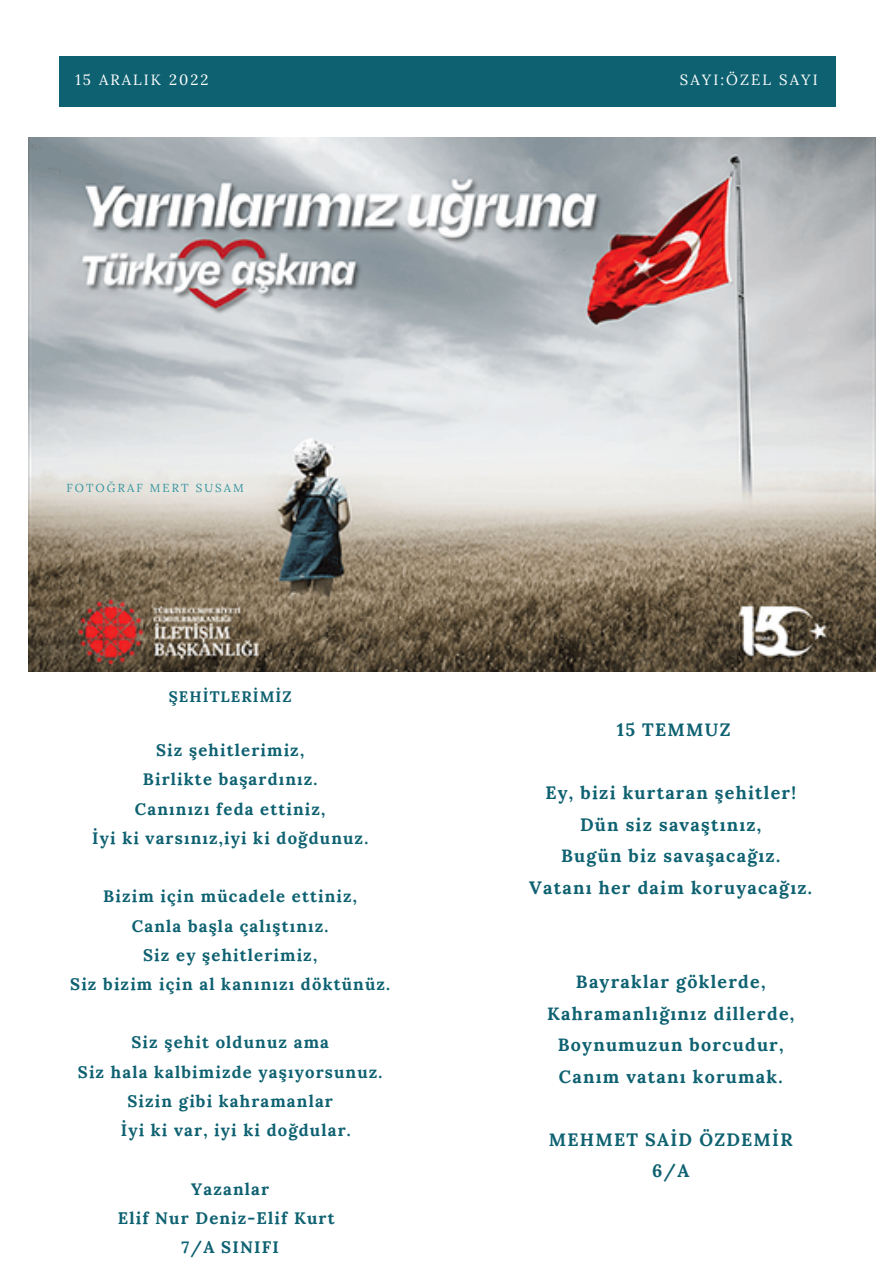
<style>
.page{position:relative;width:893px;height:1264px;background:#fff}
.page>*{position:absolute;margin:0;border:0;box-sizing:border-box;transform-origin:0 0}
.t1{font:700 17.85px/31.5px "Lora";letter-spacing:.07em;color:#0e6171;text-align:center}
.t2{font:700 16.65px/29.2px "Lora";letter-spacing:.07em;color:#0e6171;text-align:center}
.t3{font:700 15.15px "Lora";letter-spacing:.07em;color:#0e6171}
.t4{font:14.85px "Lora";letter-spacing:.14em;color:#fff}
.t5{font:11.55px "Lora";letter-spacing:.18em;color:#3494a0}
</style>
<div class="page">
<img style="left:28px;top:137px;width:847px;height:534px">
<div style="left:59px;top:56px;width:776px;height:51px;background:#0e6171"></div>
<p class="t4" style="left:75px;top:70px;width:159px">22 AĞUSTOS 020</p>
<p class="t4" style="left:751px;top:70px;width:68px">CİLT 29</p>
<p class="t4" style="left:75px;top:70px;width:135px">15 ARALIK 2022</p>
<p class="t4" style="left:680px;top:70px;width:139px">SAYI:ÖZEL SAYI</p>
<p class="t5" style="left:66px;top:480px;width:179px">FOTOĞRAF MERT SUSAM</p>
<p class="t3" style="left:169px;top:687px;width:124px">ŞEHİTLERİMİZ</p>
<p class="t2" style="left:92px;top:735px;width:277px">Siz şehitlerimiz,<br>Birlikte başardınız.<br>Canınızı feda ettiniz,<br>İyi ki varsınız,iyi ki doğdunuz.</p>
<p class="t2" style="left:70px;top:881px;width:321px">Bizim için mücadele ettiniz,<br>Canla başla çalıştınız.<br>Siz ey şehitlerimiz,<br>Siz bizim için al kanınızı döktünüz.</p>
<p class="t2" style="left:131px;top:1027px;width:199px">Siz şehit oldunuz ama</p>
<p class="t2" style="left:78px;top:1056px;width:306px">Siz hala kalbimizde yaşıyorsunuz.</p>
<p class="t2" style="left:127px;top:1086px;width:207px">Sizin gibi kahramanlar</p>
<p class="t2" style="left:121px;top:1115px;width:231px">İyi ki var, iyi ki doğdular.</p>
<p class="t2" style="left:118px;top:1173px;width:218px">Yazanlar<br>Elif Nur Deniz-Elif Kurt<br>7/A SINIFI</p>
<p class="t1" style="left:617px;top:714px;width:115px">15 TEMMUZ</p>
<p class="t1" style="left:529px;top:777px;width:284px">Ey, bizi kurtaran şehitler!<br>Dün siz savaştınız,<br>Bugün biz savaşacağız.<br>Vatanı her daim koruyacağız.</p>
<p class="t1" style="left:547px;top:966px;width:249px">Bayraklar göklerde,<br>Kahramanlığınız dillerde,<br>Boynumuzun borcudur,<br>Canım vatanı korumak.</p>
<p class="t1" style="left:548px;top:1123px;width:245px">MEHMET SAİD ÖZDEMİR<br>6/A</p>
</div>
